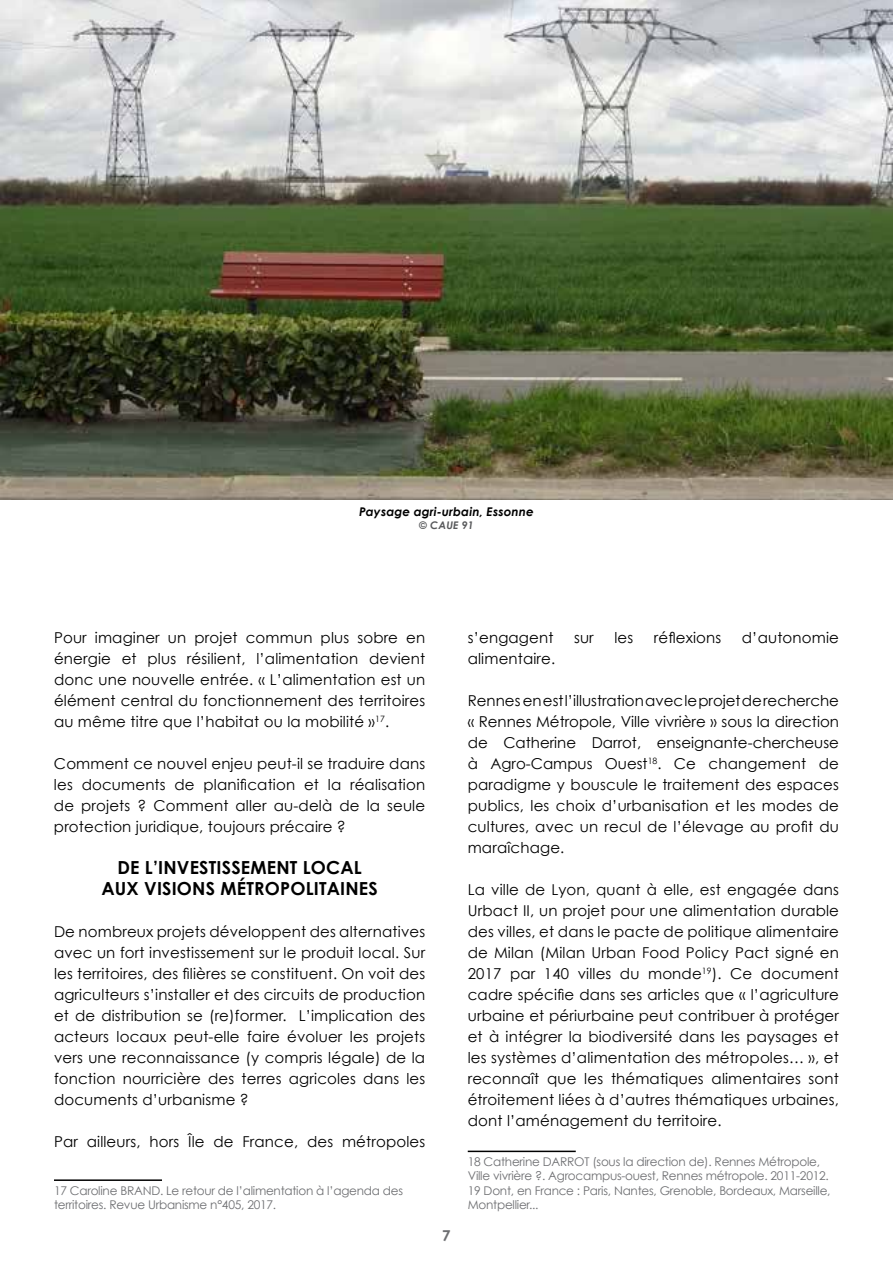
<style>
.page{position:relative;width:893px;height:1263px;background:#fff}
.page>*{position:absolute;margin:0;border:0;box-sizing:border-box;transform-origin:0 0}
.t1{font:700 18px/21px "Century Gothic";letter-spacing:.01em;color:#000;text-align:center}
.t2{font:15px/21px "Century Gothic";letter-spacing:.01em;color:#000;text-align:justify}
.t3{font:700 15px "Century Gothic";color:#6d6e71}
.t4{font:12px/14.4px "Century Gothic";letter-spacing:-.02em;color:#6d6e71}
.t5{font:italic 700 12px "Century Gothic";letter-spacing:.01em;color:#000}
.t6{font:italic 700 10.5px "Century Gothic";letter-spacing:.01em;color:#58595b}
</style>
<div class="page">
<hr style="left:54px;top:1179px;width:108px;height:2px;background:#000">
<img style="left:0;top:0;width:893px;height:500px">
<hr style="left:468px;top:1150px;width:108px;height:2px;background:#000">
<p class="t5" style="left:359px;top:504px;width:176px">Paysage agri-urbain, Essonne</p>
<p class="t6" style="left:419px;top:518px;width:56px">© CAUE 91</p>
<p class="t2" style="left:54px;top:627px;width:373px">Pour imaginer un projet commun plus sobre en énergie et plus résilient, l’alimentation devient donc une nouvelle entrée. « L’alimentation est un élément central du fonctionnement des territoires au même titre que l’habitat ou la mobilité »<sup>17</sup>.</p>
<p class="t2" style="left:54px;top:753px;width:373px">Comment ce nouvel enjeu peut-il se traduire dans les documents de planification et la réalisation de projets ? Comment aller au-delà de la seule protection juridique, toujours précaire ?</p>
<p class="t1" style="left:101px;top:856px;width:278px">DE L’INVESTISSEMENT LOCAL<br>AUX VISIONS MÉTROPOLITAINES</p>
<p class="t2" style="left:54px;top:921px;width:373px">De nombreux projets développent des alternatives avec un fort investissement sur le produit local. Sur les territoires, des filières se constituent. On voit des agriculteurs s’installer et des circuits de production et de distribution se (re)former. L’implication des acteurs locaux peut-elle faire évoluer les projets vers une reconnaissance (y compris légale) de la fonction nourricière des terres agricoles dans les documents d’urbanisme ?</p>
<p class="t2" style="left:54px;top:1131px;width:373px">Par ailleurs, hors Île de France, des métropoles</p>
<p class="t4" style="left:54px;top:1183px;width:351px">17 Caroline BRAND. Le retour de l’alimentation à l’agenda des territoires. Revue Urbanisme n°405, 2017.</p>
<p class="t3" style="left:442px;top:1226px;width:10px">7</p>
<p class="t2" style="left:468px;top:627px;width:87px">s’engagent</p>
<p class="t2" style="left:574px;top:627px;width:21px">sur</p>
<p class="t2" style="left:614px;top:627px;width:20px">les</p>
<p class="t2" style="left:654px;top:627px;width:69px">réflexions</p>
<p class="t2" style="left:742px;top:627px;width:99px">d’autonomie</p>
<p class="t2" style="left:468px;top:648px;width:89px">alimentaire.</p>
<p class="t2" style="left:468px;top:690px;width:373px">Rennes en est l’illustration avec le projet de recherche « Rennes Métropole, Ville vivrière » sous la direction de Catherine Darrot, enseignante-chercheuse à Agro-Campus Ouest<sup>18</sup>. Ce changement de paradigme y bouscule le traitement des espaces publics, les choix d’urbanisation et les modes de cultures, avec un recul de l’élevage au profit du maraîchage.</p>
<p class="t2" style="left:468px;top:879px;width:373px">La ville de Lyon, quant à elle, est engagée dans Urbact II, un projet pour une alimentation durable des villes, et dans le pacte de politique alimentaire de Milan (Milan Urban Food Policy Pact signé en 2017 par 140 villes du monde<sup>19</sup>). Ce document cadre spécifie dans ses articles que « l’agriculture urbaine et périurbaine peut contribuer à protéger et à intégrer la biodiversité dans les paysages et les systèmes d’alimentation des métropoles… », et reconnaît que les thématiques alimentaires sont étroitement liées à d’autres thématiques urbaines, dont l’aménagement du territoire.</p>
<p class="t4" style="left:468px;top:1154px;width:364px">18 Catherine DARROT (sous la direction de). Rennes Métropole, Ville vivrière ?. Agrocampus-ouest, Rennes métropole. 2011-2012.<br>19 Dont, en France : Paris, Nantes, Grenoble, Bordeaux, Marseille, Montpellier...</p>
</div>
